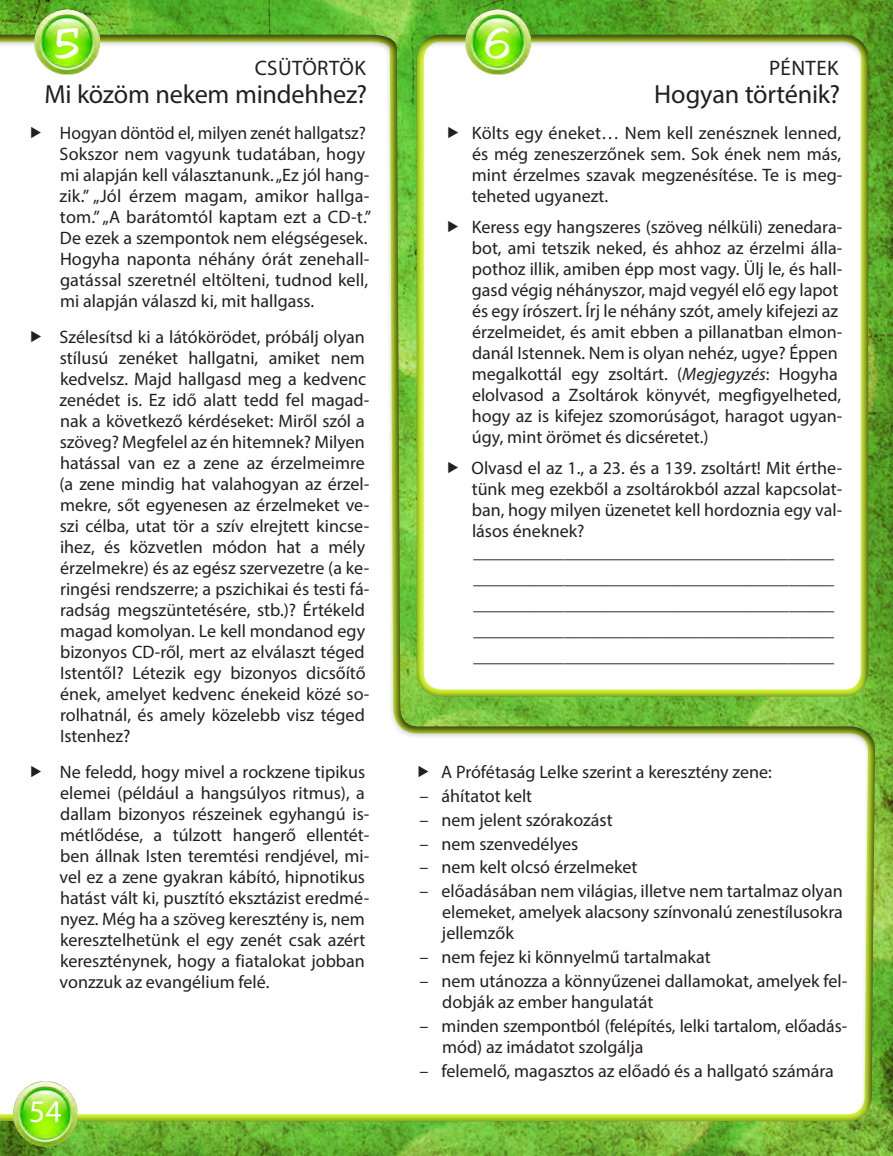
<style>
.page{position:relative;width:893px;height:1156px;background:#fff}
.page>*{position:absolute;margin:0;border:0;box-sizing:border-box;transform-origin:0 0}
.t1{font:43.75px "Jester";color:#fff}
.t2{font:31.5px "Myriad Pro";color:#fff}
.napok_cim{font:26.25px "Myriad Pro";letter-spacing:-.005em;color:#231f20}
.napok{font:21px "Myriad Pro";letter-spacing:.02em;color:#231f20}
.napok_no_indent{font:18.03px/21px "Myriad Pro";color:#231f20}
.vonal{font:18.03px "Myriad Pro";color:#231f20}
.s1{font-style:italic}
</style>
<div class="page">
<img style="left:0;top:0;width:893px;height:1156px">
<div style="left:0;top:33px;width:876px;height:1089px;background:#231f20;opacity:.75"></div>
<img style="left:35px;top:10px;width:65px;height:65px">
<img style="left:13px;top:1082px;width:65px;height:65px">
<img style="left:465px;top:10px;width:65px;height:65px">
<svg style="left:31px;top:127px;width:10px;height:11px"></svg>
<svg style="left:31px;top:331px;width:10px;height:11px"></svg>
<svg style="left:31px;top:766px;width:10px;height:11px"></svg>
<svg style="left:448px;top:127px;width:10px;height:11px"></svg>
<svg style="left:448px;top:221px;width:10px;height:11px"></svg>
<svg style="left:448px;top:462px;width:10px;height:11px"></svg>
<svg style="left:419px;top:765px;width:9px;height:12px"></svg>
<p class="t1" style="left:54px;top:18px;width:27px">5</p>
<p class="napok" style="left:255px;top:55px;width:113px">CSÜTÖRTÖK</p>
<p class="napok_cim" style="left:45px;top:78px;width:324px">Mi közöm nekem mindehhez?</p>
<p class="napok_no_indent" style="left:60px;top:122px;width:313px">Hogyan döntöd el, milyen zenét hallgatsz?<br>Sokszor nem vagyunk tudatában, hogy mi alapján kell választanunk. „Ez jól hang&shy;zik.” „Jól érzem magam, amikor hallga&shy;tom.” „A barátomtól kaptam ezt a CD-t.” De ezek a szempontok nem elégségesek.<br>Hogyha naponta néhány órát zenehall&shy;gatással szeretnél eltölteni, tudnod kell, mi alapján válaszd ki, mit hallgass.</p>
<p class="napok_no_indent" style="left:59px;top:326px;width:311px">Szélesítsd ki a látókörödet, próbálj olyan stílusú zenéket hallgatni, amiket nem kedvelsz. Majd hallgasd meg a kedvenc zenédet is. Ez idő alatt tedd fel magad&shy;nak a következő kérdéseket: Miről szól a szöveg? Megfelel az én hitemnek? Milyen hatással van ez a zene az érzelmeimre (a zene mindig hat valahogyan az érzel&shy;mekre, sőt egyenesen az érzelmeket ve&shy;szi célba, utat tör a szív elrejtett kincse&shy;ihez, és közvetlen módon hat a mély érzelmekre) és az egész szervezetre (a ke&shy;ringési rendszerre; a pszichikai és testi fá&shy;radság megszüntetésére, stb.)? Értékeld magad komolyan. Le kell mondanod egy bizonyos CD-ről, mert az elválaszt téged Istentől? Létezik egy bizonyos dicsőítő ének, amelyet kedvenc énekeid közé so&shy;rolhatnál, és amely közelebb visz téged Istenhez?</p>
<p class="napok_no_indent" style="left:60px;top:761px;width:311px">Ne feledd, hogy mivel a rockzene tipikus elemei (például a hangsúlyos ritmus), a dallam bizonyos részeinek egyhangú is&shy;métlődése, a túlzott hangerő ellentét&shy;ben állnak Isten teremtési rendjével, mi&shy;vel ez a zene gyakran kábító, hipnotikus hatást vált ki, pusztító eksztázist eredmé&shy;nyez. Még ha a szöveg keresztény is, nem keresztelhetünk el egy zenét csak azért kereszténynek, hogy a fiatalokat jobban vonzzuk az evangélium felé.</p>
<p class="t2" style="left:29px;top:1092px;width:34px">54</p>
<p class="t1" style="left:484px;top:18px;width:28px">6</p>
<p class="napok" style="left:769px;top:55px;width:71px">PÉNTEK</p>
<p class="napok_cim" style="left:654px;top:78px;width:188px">Hogyan történik?</p>
<p class="napok_no_indent" style="left:472px;top:122px;width:372px;text-align:justify">Költs egy éneket… Nem kell zenésznek lenned, és még zeneszerzőnek sem. Sok ének nem más, mint érzelmes szavak megzenésítése. Te is meg&shy;teheted ugyanezt.</p>
<p class="napok_no_indent" style="left:472px;top:216px;width:372px">Keress egy hangszeres (szöveg nélküli) zenedara&shy;bot, ami tetszik neked, és ahhoz az érzelmi álla&shy;pothoz illik, amiben épp most vagy. Ülj le, és hall&shy;gasd végig néhányszor, majd vegyél elő egy lapot és egy írószert. Írj le néhány szót, amely kifejezi az érzelmeidet, és amit ebben a pillanatban elmon&shy;danál Istennek. Nem is olyan nehéz, ugye? Éppen megalkottál egy zsoltárt. (<span class="s1">Megjegyzés</span>: Hogyha elolvasod a Zsoltárok könyvét, megfigyelheted, hogy az is kifejez szomorúságot, haragot ugyan&shy;úgy, mint örömet és dicséretet.)</p>
<p class="napok_no_indent" style="left:472px;top:457px;width:372px;text-align:justify">Olvasd el az 1., a 23. és a 139. zsoltárt! Mit érthe&shy;tünk meg ezekből a zsoltárokból azzal kapcsolat&shy;ban, hogy milyen üzenetet kell hordoznia egy val&shy;lásos éneknek?</p>
<p class="vonal" style="left:473px;top:541px;width:362px">________________________________________</p>
<p class="vonal" style="left:473px;top:567px;width:362px">________________________________________</p>
<p class="vonal" style="left:473px;top:593px;width:362px">________________________________________</p>
<p class="vonal" style="left:473px;top:619px;width:362px">________________________________________</p>
<p class="vonal" style="left:473px;top:645px;width:362px">________________________________________</p>
<p class="napok_no_indent" style="left:441px;top:761px;width:332px">A Prófétaság Lelke szerint a keresztény zene:</p>
<p class="napok_no_indent" style="left:420px;top:785px;width:114px">– áhítatot kelt</p>
<p class="napok_no_indent" style="left:420px;top:809px;width:195px">– nem jelent szórakozást</p>
<p class="napok_no_indent" style="left:420px;top:833px;width:160px">– nem szenvedélyes</p>
<p class="napok_no_indent" style="left:420px;top:857px;width:219px">– nem kelt olcsó érzelmeket</p>
<p class="napok_no_indent" style="left:442px;top:881px;width:402px;text-align:justify;text-indent:-22px">– előadásában nem világias, illetve nem tartalmaz olyan elemeket, amelyek alacsony színvonalú zenestílusokra jellemzők</p>
<p class="napok_no_indent" style="left:420px;top:946px;width:293px">– nem fejez ki könnyelmű tartalmakat</p>
<p class="napok_no_indent" style="left:442px;top:970px;width:406px;text-indent:-23px">– nem utánozza a könnyűzenei dallamokat, amelyek fel&shy;dobják az ember hangulatát</p>
<p class="napok_no_indent" style="left:442px;top:1015px;width:407px;text-indent:-22px">– minden szempontból (felépítés, lelki tartalom, előadás&shy;mód) az imádatot szolgálja</p>
<p class="napok_no_indent" style="left:420px;top:1060px;width:416px">– felemelő, magasztos az előadó és a hallgató számára</p>
</div>
